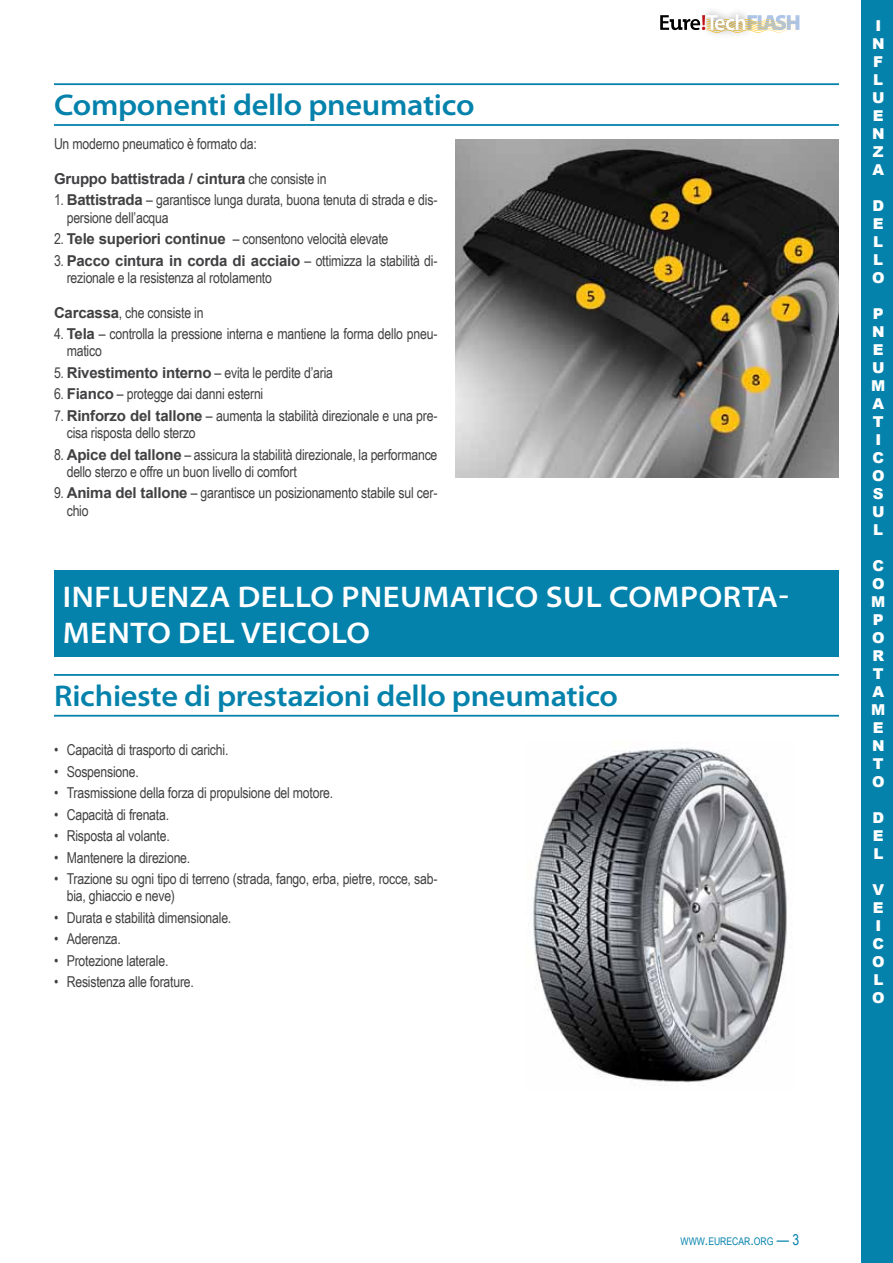
<style>
.page{position:relative;width:893px;height:1263px;background:#fff}
.page>*{position:absolute;margin:0;border:0;box-sizing:border-box;transform-origin:0 0}
.t1{font:600 semi-expanded 30px "Myriad Pro";letter-spacing:-.01em;color:#0482ab}
.t2{font:600 semi-expanded 30px/36px "Myriad Pro";letter-spacing:.02em;color:#fff}
.t3{font:15px/17.2px "Arial Narrow";letter-spacing:-.015em;color:#414042}
.t4{font:700 15px "Arial";letter-spacing:-.015em;color:#414042}
.t5{font:900 15px/18px "Arial";color:#fff}
.t6{font:10.5px "Arial Narrow";color:#0482ab}
.s1{font-family:"Arial Narrow";font-weight:400}
.s2{font-family:"Arial";font-weight:700}
.s3{font-size:15px}
</style>
<div class="page">
<svg style="left:660px;top:14px;width:139px;height:19px"></svg>
<div style="left:862px;top:0;width:31px;height:1263px;background:#0482ab"></div>
<hr style="left:54px;top:83px;width:785px;height:2px;background:#0482ab">
<hr style="left:54px;top:124px;width:785px;height:2px;background:#0482ab">
<div style="left:54px;top:571px;width:785px;height:86px;background:#0482ab"></div>
<hr style="left:54px;top:674px;width:785px;height:2px;background:#0482ab">
<hr style="left:54px;top:715px;width:785px;height:2px;background:#0482ab">
<img style="left:455px;top:139px;width:384px;height:338px">
<img style="left:533px;top:747px;width:254px;height:336px">
<h1 class="t1" style="left:54px;top:88px;width:422px">Componenti dello pneumatico</h1>
<p class="t3" style="left:54px;top:135px;width:204px">Un moderno pneumatico è formato da:</p>
<p class="t4" style="left:54px;top:168px;width:274px">Gruppo battistrada / cintura <span class="s1">che consiste in</span></p>
<p class="t3" style="left:67px;top:191px;width:372px;text-indent:-13px">1. <span class="s2">Battistrada</span> – garantisce lunga durata, buona tenuta di strada e dis&shy;persione dell’acqua</p>
<p class="t3" style="left:54px;top:230px;width:336px">2. <span class="s2">Tele superiori continue</span> – consentono velocità elevate</p>
<p class="t4" style="left:54px;top:250px;width:385px"><span class="s1">3.</span> Pacco cintura in corda di acciaio <span class="s1">– ottimizza la stabilità di-</span></p>
<p class="t3" style="left:67px;top:268px;width:207px">rezionale e la resistenza al rotolamento</p>
<p class="t3" style="left:54px;top:303px;width:151px"><span class="s2">Carcassa</span>, che consiste in</p>
<p class="t3" style="left:67px;top:325px;width:372px;text-indent:-13px">4. <span class="s2">Tela</span> – controlla la pressione interna e mantiene la forma dello pneu&shy;matico</p>
<p class="t3" style="left:54px;top:363px;width:280px">5. <span class="s2">Rivestimento interno</span> – evita le perdite d’aria</p>
<p class="t3" style="left:54px;top:385px;width:211px">6. <span class="s2">Fianco</span> – protegge dai danni esterni</p>
<p class="t3" style="left:67px;top:406px;width:372px;text-indent:-13px">7. <span class="s2">Rinforzo del tallone</span> – aumenta la stabilità direzionale e una pre&shy;cisa risposta dello sterzo</p>
<p class="t3" style="left:67px;top:445px;width:372px;text-indent:-13px">8. <span class="s2">Apice del tallone</span> – assicura la stabilità direzionale, la performance dello sterzo e offre un buon livello di comfort</p>
<p class="t3" style="left:67px;top:484px;width:372px;text-indent:-13px">9. <span class="s2">Anima del tallone</span> – garantisce un posizionamento stabile sul cer&shy;chio</p>
<h1 class="t2" style="left:63px;top:579px;width:727px">Influenza dello pneumatico sul comporta&shy;mento del veicolo</h1>
<h1 class="t1" style="left:54px;top:679px;width:565px">Richieste di prestazioni dello pneumatico</h1>
<p class="t3" style="left:54px;top:741px;width:176px">• Capacità di trasporto di carichi.</p>
<p class="t3" style="left:54px;top:762px;width:86px">• Sospensione.</p>
<p class="t3" style="left:54px;top:784px;width:281px">• Trasmissione della forza di propulsione del motore.</p>
<p class="t3" style="left:54px;top:805px;width:117px">• Capacità di frenata.</p>
<p class="t3" style="left:54px;top:827px;width:117px">• Risposta al volante.</p>
<p class="t3" style="left:54px;top:848px;width:138px">• Mantenere la direzione.</p>
<p class="t3" style="left:67px;top:870px;width:372px;text-indent:-13px">• Trazione su ogni tipo di terreno (strada, fango, erba, pietre, rocce, sab&shy;bia, ghiaccio e neve)</p>
<p class="t3" style="left:54px;top:908px;width:179px">• Durata e stabilità dimensionale.</p>
<p class="t3" style="left:54px;top:930px;width:69px">• Aderenza.</p>
<p class="t3" style="left:54px;top:951px;width:116px">• Protezione laterale.</p>
<p class="t3" style="left:54px;top:973px;width:141px">• Resistenza alle forature.</p>
<p class="t5" style="left:872px;top:16px;width:14px">I<br>N<br>F<br>L<br>U<br>E<br>N<br>Z<br>A</p>
<p class="t5" style="left:872px;top:196px;width:14px;text-align:justify">D E L L O</p>
<p class="t5" style="left:871px;top:304px;width:16px">P<br>N<br>E<br>U<br>M<br>A<br>T<br>I<br>C<br>O<br>S<br>U<br>L</p>
<p class="t5" style="left:871px;top:556px;width:16px;text-align:justify">C O M P O R T A M E N T O</p>
<p class="t5" style="left:872px;top:808px;width:13px;text-align:justify">D E L</p>
<p class="t5" style="left:872px;top:880px;width:14px">V<br>E<br>I<br>C<br>O<br>L<br>O</p>
<p class="t6" style="left:680px;top:1233px;width:120px">WWW<span class="s3">.</span>EURECAR<span class="s3">.</span>ORG <span class="s3">— 3</span></p>
</div>
